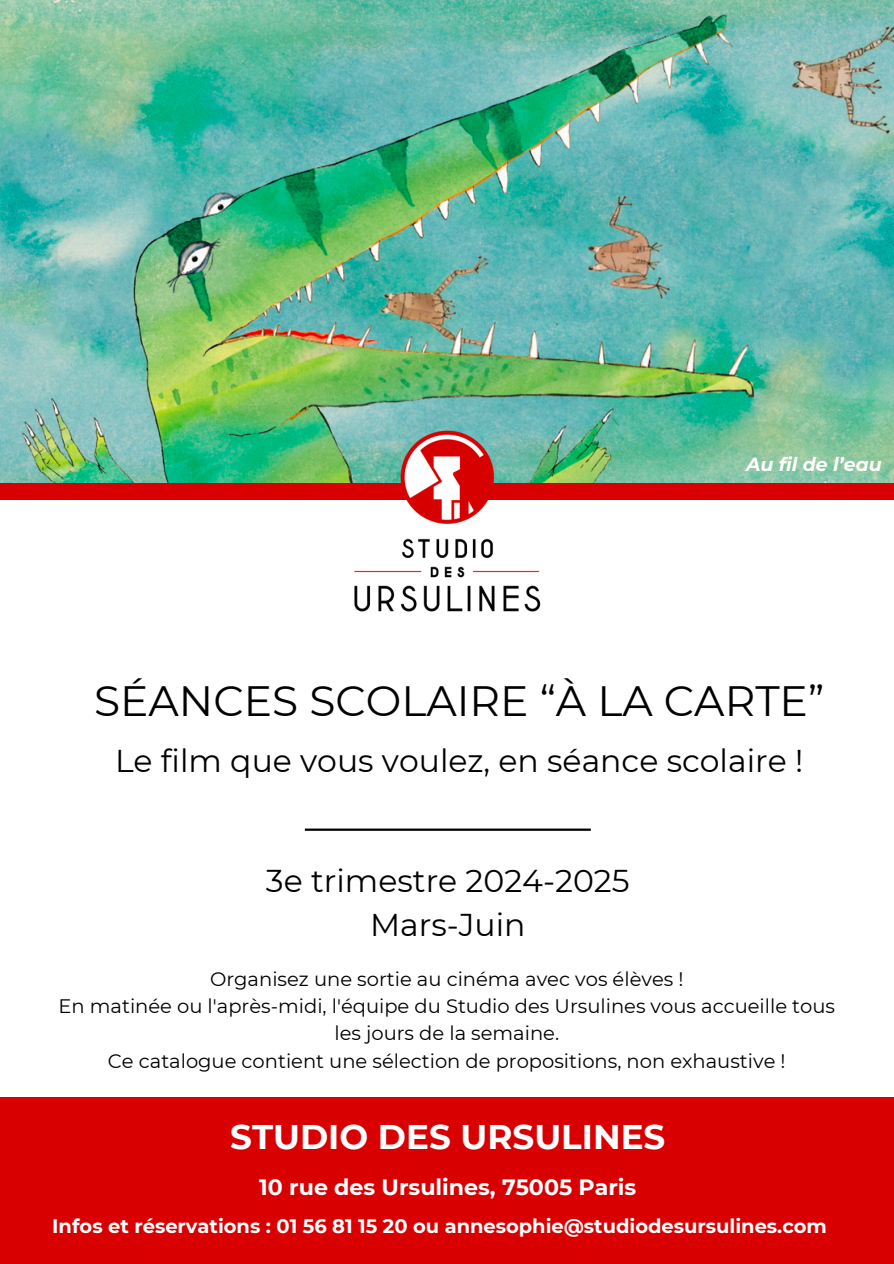
<style>
.page{position:relative;width:894px;height:1264px;background:#fff}
.page>*{position:absolute;margin:0;border:0;box-sizing:border-box;transform-origin:0 0}
.t1{font:42.3px "Montserrat";color:#000}
.t2{font:700 34.05px "Montserrat";color:#fff}
.t3{font:31.5px/43.8px "Montserrat";color:#000;text-align:center}
.t4{font:700 22.2px "Montserrat";color:#fff}
.t5{font:19.5px/27px "Montserrat";color:#000;text-align:center}
.t6{font:700 19.5px "Montserrat";color:#fff}
.t7{font:italic 700 18.9px "Montserrat";color:#fff}
</style>
<div class="page">
<img style="left:0;top:0;width:893px;height:483px">
<div style="left:0;top:1097px;width:893px;height:166px;background:#d80000"></div>
<div style="left:0;top:483px;width:893px;height:17px;background:#d80000"></div>
<img style="left:308px;top:385px;width:277px;height:227px">
<hr style="left:305px;top:828px;width:285px;height:2px;background:#000">
<p class="t7" style="left:745px;top:452px;width:137px">Au fil de l’eau</p>
<p class="t1" style="left:94px;top:675px;width:731px">SÉANCES SCOLAIRE “À LA CARTE”</p>
<h5 class="t3" style="left:115px;top:738px;width:689px">Le film que vous voulez, en séance scolaire !</h5>
<p class="t3" style="left:266px;top:859px;width:365px">3e trimestre 2024-2025<br>Mars-Juin</p>
<p class="t5" style="left:210px;top:965px;width:475px">Organisez une sortie au cinéma avec vos élèves !</p>
<h1 class="t5" style="left:58px;top:992px;width:777px">En matinée ou l'après-midi, l'équipe du Studio des Ursulines vous accueille tous les jours de la semaine.</h1>
<h3 class="t5" style="left:108px;top:1046px;width:679px">Ce catalogue contient une sélection de propositions, non exhaustive !</h3>
<p class="t2" style="left:230px;top:1115px;width:436px">STUDIO DES URSULINES</p>
<h3 class="t4" style="left:259px;top:1173px;width:378px">10 rue des Ursulines, 75005 Paris</h3>
<p class="t6" style="left:52px;top:1214px;width:776px">Infos et réservations : 01 56 81 15 20 ou annesophie@studiodesursulines.com</p>
</div>
